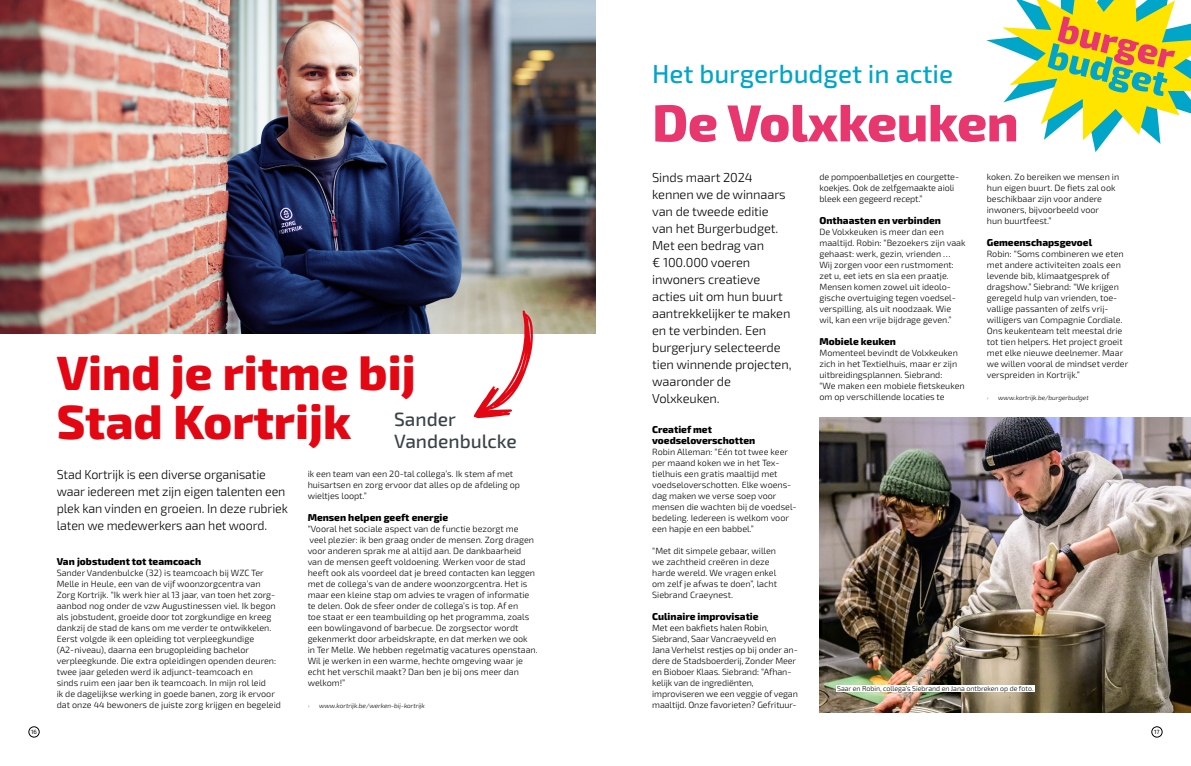
<style>
.page{position:relative;width:1191px;height:766px;background:#fff}
.page>*{position:absolute;margin:0;border:0;box-sizing:border-box;transform-origin:0 0}
.t1{font:800 52px "Exo 2";letter-spacing:-.005em;color:#e8366f}
.t2{font:800 48px/49px "Exo 2";color:#e30613}
.t3{font:500 26px "Exo 2";color:#00a5c8}
.t4{font:500 19.2px/21.6px "Exo 2";color:#394346}
.t5{font:300 13px/17px "Exo 2";letter-spacing:-.01em;color:#000}
.t6{font:300 13px/17px "Exo 2";letter-spacing:-.01em;color:#000;scale:.96 1}
.t7{font:800 10px/11px "Exo 2";color:#000}
.t8{font:300 9px/11px "Exo 2";color:#000}
.t9{font:300 7px "Exo 2";color:#000}
.t10{font:italic 300 6.5px "Exo 2";color:#000}
.t11{font:italic 100 6.5px "Exo 2";color:#000}
.t12{font:6px "Exo 2";color:#000}
</style>
<div class="page">
<img style="left:0;top:0;width:595px;height:333px">
<img style="left:819px;top:417px;width:372px;height:294px">
<div style="left:836px;top:684px;width:198px;height:7px;background:#fff"></div>
<svg style="left:473px;top:310px;width:60px;height:108px"></svg>
<svg style="left:986px;top:0;width:205px;height:152px"></svg>
<div style="left:28px;top:726px;width:12px;height:11px;border:1px solid #000;border-radius:50%"></div>
<div style="left:1151px;top:726px;width:11px;height:11px;border:1px solid #000;border-radius:50%"></div>
<h3 class="t3" style="left:652px;top:56px;width:302px">Het burgerbudget in actie</h3>
<h2 class="t2" style="left:57px;top:346px;width:360px">Vind je ritme bij<br>Stad Kortrijk</h2>
<h3 class="t4" style="left:394px;top:408px;width:124px">Sander<br>Vandenbulcke</h3>
<h3 class="t6" style="left:57px;top:465px;width:242px">Stad Kortrijk is een diverse organisatie waar iedereen met zijn eigen talenten een plek kan vinden en groeien. In deze rubriek laten we medewerkers aan het woord.</h3>
<p class="t7" style="left:57px;top:555px;width:146px">Van jobstudent tot teamcoach</p>
<p class="t8" style="left:57px;top:567px;width:226px">Sander Vandenbulcke (32) is teamcoach bij WZC Ter Melle in Heule, een van de vijf woonzorgcentra van Zorg Kortrijk. “Ik werk hier al 13 jaar, van toen het zorg&shy;aanbod nog onder de vzw Augustinessen viel. Ik begon als jobstudent, groeide door tot zorgkundige en kreeg dankzij de stad de kans om me verder te ontwikkelen.<br>Eerst volgde ik een opleiding tot verpleegkundige (A2-niveau), daarna een brugopleiding bachelor verpleegkunde. Die extra opleidingen openden deuren: twee jaar geleden werd ik adjunct-teamcoach en<br>sinds ruim een jaar ben ik teamcoach. In mijn rol leid<br>ik de dagelijkse werking in goede banen, zorg ik ervoor dat onze 44 bewoners de juiste zorg krijgen en begeleid</p>
<p class="t8" style="left:308px;top:468px;width:214px">ik een team van een 20-tal collega’s. Ik stem af met huisartsen en zorg ervoor dat alles op de afdeling op wieltjes loopt.”</p>
<p class="t7" style="left:308px;top:511px;width:142px">Mensen helpen geeft energie</p>
<p class="t8" style="left:308px;top:523px;width:232px">“Vooral het sociale aspect van de functie bezorgt me<br>veel plezier: ik ben graag onder de mensen. Zorg dragen voor anderen sprak me al altijd aan. De dankbaarheid van de mensen geeft voldoening. Werken voor de stad heeft ook als voordeel dat je breed contacten kan leggen met de collega’s van de andere woonzorgcentra. Het is maar een kleine stap om advies te vragen of informatie te delen. Ook de sfeer onder de collega’s is top. Af en<br>toe staat er een teambuilding op het programma, zoals een bowlingavond of barbecue. De zorgsector wordt gekenmerkt door arbeidskrapte, en dat merken we ook<br>in Ter Melle. We hebben regelmatig vacatures openstaan.<br>Wil je werken in een warme, hechte omgeving waar je echt het verschil maakt? Dan ben je bij ons meer dan welkom!”</p>
<p class="t11" style="left:308px;top:701px;width:3px">›</p>
<p class="t10" style="left:319px;top:701px;width:107px">www.kortrijk.be/werken-bij-kortrijk</p>
<h1 class="t1" style="left:652px;top:82px;width:368px">De Volxkeuken</h1>
<p class="t5" style="left:652px;top:168px;width:141px">Sinds maart 2024 kennen we de winnaars van de tweede editie van het Burgerbudget.<br>Met een bedrag van<br>€ 100.000 voeren inwoners creatieve acties uit om hun buurt aantrekkelijker te maken en te verbinden. Een burgerjury selecteerde tien winnende projecten, waaronder de<br>Volxkeuken.</p>
<p class="t7" style="left:652px;top:423px;width:105px">Creatief met voedseloverschotten</p>
<p class="t8" style="left:652px;top:446px;width:146px">Robin Alleman: “Eén tot twee keer per maand koken we in het Tex&shy;tielhuis een gratis maaltijd met voedseloverschotten. Elke woens&shy;dag maken we verse soep voor mensen die wachten bij de voedsel&shy;bedeling. Iedereen is welkom voor een hapje en een babbel.”</p>
<p class="t8" style="left:652px;top:545px;width:126px">“Met dit simpele gebaar, willen we zachtheid creëren in deze harde wereld. We vragen enkel om zelf je afwas te doen”, lacht<br>Siebrand Craeynest.</p>
<p class="t7" style="left:652px;top:610px;width:108px">Culinaire improvisatie</p>
<p class="t8" style="left:652px;top:622px;width:147px">Met een bakfiets halen Robin, Siebrand, Saar Vancraeyveld en<br>Jana Verhelst restjes op bij onder an&shy;dere de Stadsboerderij, Zonder Meer en Bioboer Klaas. Siebrand: “Afhan&shy;kelijk van de ingrediënten, improviseren we een veggie of vegan maaltijd. Onze favorieten? Gefrituur-</p>
<p class="t8" style="left:819px;top:171px;width:141px">de pompoenballetjes en courgette&shy;koekjes. Ook de zelfgemaakte aioli bleek een gegeerd recept.”</p>
<p class="t7" style="left:819px;top:214px;width:123px">Onthaasten en verbinden</p>
<p class="t8" style="left:819px;top:226px;width:148px">De Volxkeuken is meer dan een maaltijd. Robin: “Bezoekers zijn vaak gehaast: werk, gezin, vrienden …<br>Wij zorgen voor een rustmoment: zet u, eet iets en sla een praatje.<br>Mensen komen zowel uit ideolo&shy;gische overtuiging tegen voedsel&shy;verspilling, als uit noodzaak. Wie wil, kan een vrije bijdrage geven.”</p>
<p class="t7" style="left:819px;top:335px;width:78px">Mobiele keuken</p>
<p class="t8" style="left:819px;top:347px;width:147px">Momenteel bevindt de Volxkeuken zich in het Textielhuis, maar er zijn uitbreidingsplannen. Siebrand:<br>“We maken een mobiele fietskeuken om op verschillende locaties te</p>
<p class="t8" style="left:986px;top:171px;width:134px">koken. Zo bereiken we mensen in hun eigen buurt. De fiets zal ook beschikbaar zijn voor andere inwoners, bijvoorbeeld voor<br>hun buurtfeest.”</p>
<p class="t7" style="left:986px;top:236px;width:107px">Gemeenschapsgevoel</p>
<p class="t8" style="left:986px;top:248px;width:143px">Robin: “Soms combineren we eten met andere activiteiten zoals een levende bib, klimaatgesprek of dragshow.” Siebrand: “We krijgen geregeld hulp van vrienden, toe&shy;vallige passanten of zelfs vrij&shy;willigers van Compagnie Cordiale.<br>Ons keukenteam telt meestal drie tot tien helpers. Het project groeit met elke nieuwe deelnemer. Maar we willen vooral de mindset verder verspreiden in Kortrijk.”</p>
<p class="t11" style="left:986px;top:393px;width:3px">›</p>
<p class="t10" style="left:998px;top:393px;width:92px">www.kortrijk.be/burgerbudget</p>
<p class="t9" style="left:837px;top:683px;width:198px">Saar en Robin, collega’s Siebrand en Jana ontbreken op de foto.</p>
<p class="t12" style="left:31px;top:727px;width:7px">16</p>
<p class="t12" style="left:1154px;top:727px;width:7px">17</p>
</div>
